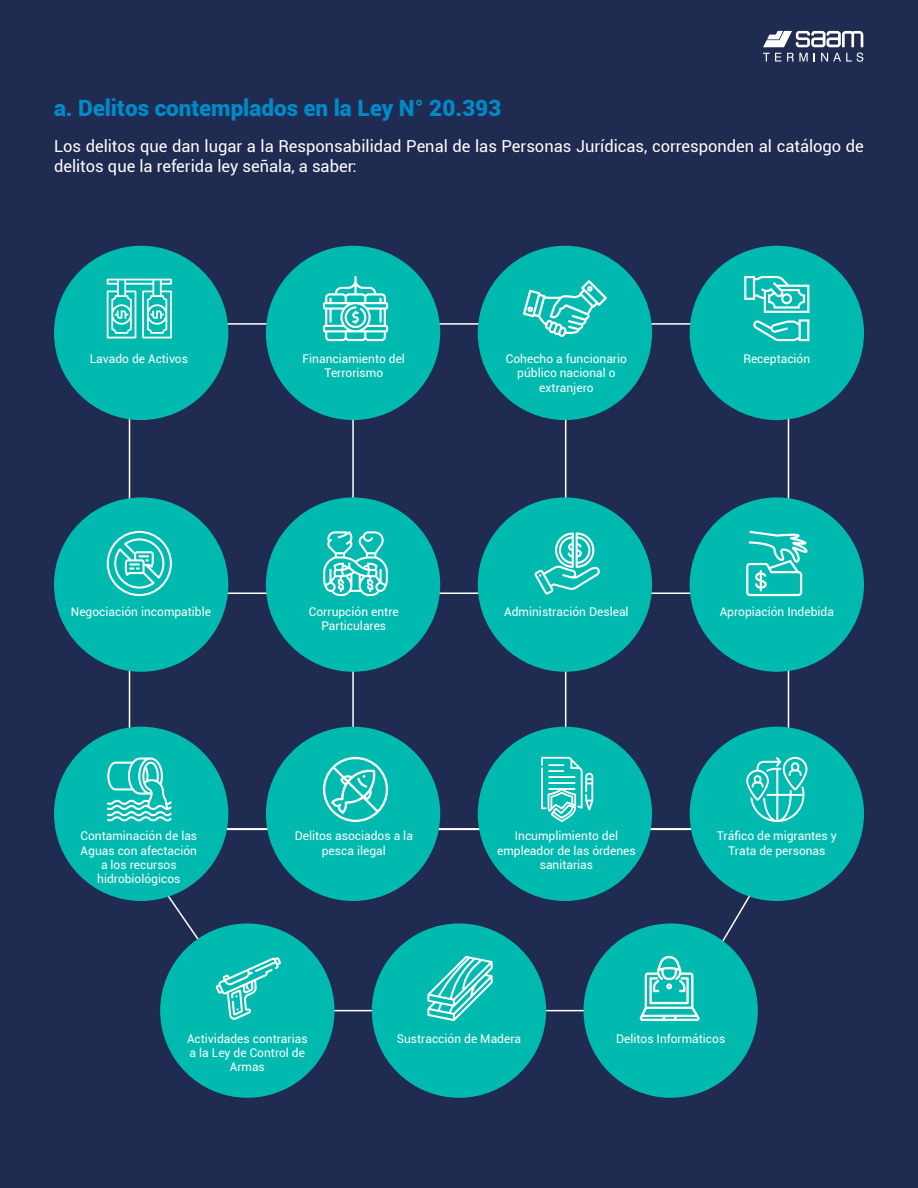
<style>
.page{position:relative;width:918px;height:1188px;background:#fff}
.page>*{position:absolute;margin:0;border:0;box-sizing:border-box;transform-origin:0 0}
.t1{font:900 22.5px "Roboto";color:#008ac7}
.t2{font:16.5px/19.8px "Roboto";color:#fff}
.t3{font:12px/14.4px "Roboto";color:#fff;text-align:center}
</style>
<div class="page">
<div style="left:0;top:1px;width:918px;height:1187px;background:#202b51"></div>
<svg style="left:763px;top:31px;width:100px;height:16px"></svg>
<svg style="left:763px;top:53px;width:18px;height:9px"></svg>
<svg style="left:787px;top:53px;width:21px;height:9px"></svg>
<svg style="left:821px;top:53px;width:42px;height:9px"></svg>
<svg style="left:119px;top:830px;width:671px;height:183px"></svg>
<hr style="left:352px;top:323px;width:2px;height:506px;background:#fff">
<hr style="left:565px;top:323px;width:1px;height:506px;background:#fff">
<hr style="left:129px;top:592px;width:660px;height:2px;background:#fff">
<div style="left:54px;top:246px;width:174px;height:174px;background:#00bab0;border-radius:50%"></div>
<div style="left:54px;top:497px;width:174px;height:175px;background:#00bab0;border-radius:50%"></div>
<div style="left:54px;top:727px;width:174px;height:174px;background:#00bab0;border-radius:50%"></div>
<div style="left:478px;top:246px;width:174px;height:174px;background:#00bab0;border-radius:50%"></div>
<div style="left:478px;top:497px;width:174px;height:175px;background:#00bab0;border-radius:50%"></div>
<div style="left:478px;top:727px;width:174px;height:174px;background:#00bab0;border-radius:50%"></div>
<div style="left:160px;top:923px;width:174px;height:175px;background:#00bab0;border-radius:50%"></div>
<div style="left:372px;top:923px;width:174px;height:175px;background:#00bab0;border-radius:50%"></div>
<div style="left:584px;top:923px;width:174px;height:175px;background:#00bab0;border-radius:50%"></div>
<div style="left:266px;top:246px;width:174px;height:174px;background:#00bab0;border-radius:50%"></div>
<div style="left:266px;top:497px;width:174px;height:175px;background:#00bab0;border-radius:50%"></div>
<div style="left:266px;top:727px;width:174px;height:174px;background:#00bab0;border-radius:50%"></div>
<div style="left:690px;top:246px;width:174px;height:174px;background:#00bab0;border-radius:50%"></div>
<div style="left:690px;top:497px;width:174px;height:175px;background:#00bab0;border-radius:50%"></div>
<div style="left:690px;top:727px;width:174px;height:174px;background:#00bab0;border-radius:50%"></div>
<svg style="left:107px;top:279px;width:65px;height:59px"></svg>
<svg style="left:107px;top:531px;width:65px;height:65px"></svg>
<svg style="left:107px;top:758px;width:65px;height:64px"></svg>
<svg style="left:323px;top:276px;width:65px;height:65px"></svg>
<svg style="left:323px;top:531px;width:65px;height:65px"></svg>
<svg style="left:323px;top:757px;width:65px;height:65px"></svg>
<svg style="left:216px;top:957px;width:65px;height:63px"></svg>
<svg style="left:523px;top:280px;width:84px;height:57px"></svg>
<svg style="left:535px;top:532px;width:65px;height:63px"></svg>
<svg style="left:541px;top:757px;width:52px;height:65px"></svg>
<svg style="left:427px;top:956px;width:66px;height:65px"></svg>
<svg style="left:753px;top:319px;width:56px;height:22px"></svg>
<svg style="left:744px;top:276px;width:65px;height:37px"></svg>
<svg style="left:746px;top:531px;width:62px;height:65px"></svg>
<svg style="left:746px;top:757px;width:62px;height:65px"></svg>
<svg style="left:639px;top:956px;width:61px;height:65px"></svg>
<h1 class="t1" style="left:54px;top:92px;width:449px">a. Delitos contemplados en la Ley N° 20.393</h1>
<h2 class="t2" style="left:54px;top:136px;width:811px">Los delitos que dan lugar a la Responsabilidad Penal de las Personas Jurídicas, corresponden al catálogo de delitos que la referida ley señala, a saber:</h2>
<p class="t3" style="left:90px;top:351px;width:100px">Lavado de Activos</p>
<p class="t3" style="left:303px;top:351px;width:104px">Financiamiento del<br>Terrorismo</p>
<p class="t3" style="left:506px;top:351px;width:123px">Cohecho a funcionario público nacional o extranjero</p>
<p class="t3" style="left:743px;top:351px;width:68px">Receptación</p>
<p class="t3" style="left:71px;top:604px;width:142px">Negociación incompatible</p>
<p class="t3" style="left:309px;top:604px;width:91px">Corrupción entre<br>Particulares</p>
<p class="t3" style="left:504px;top:604px;width:126px">Administración Desleal</p>
<p class="t3" style="left:720px;top:604px;width:116px">Apropiación Indebida</p>
<p class="t3" style="left:81px;top:828px;width:118px">Contaminación de las<br>Aguas con afectación a los recursos hidrobiológicos</p>
<p class="t3" style="left:295px;top:828px;width:120px">Delitos asociados a la pesca ilegal</p>
<p class="t3" style="left:497px;top:828px;width:140px">Incumplimiento del empleador de las órdenes sanitarias</p>
<p class="t3" style="left:717px;top:828px;width:121px">Tráfico de migrantes y<br>Trata de personas</p>
<p class="t3" style="left:187px;top:1031px;width:122px">Actividades contrarias</p>
<p class="t3" style="left:397px;top:1031px;width:126px">Sustracción de Madera</p>
<p class="t3" style="left:190px;top:1045px;width:117px">a la Ley de Control de<br>Armas</p>
<p class="t3" style="left:616px;top:1031px;width:111px">Delitos Informáticos</p>
</div>
